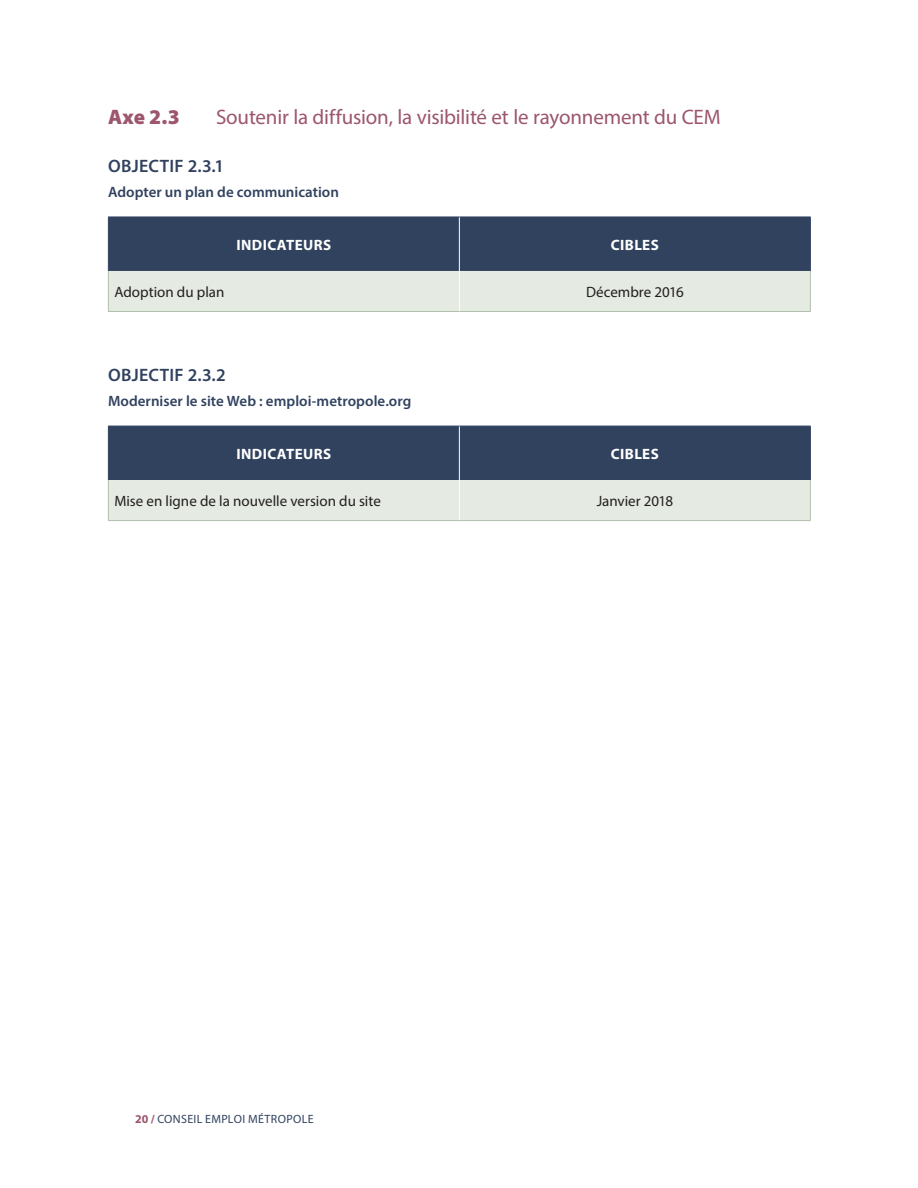
<style>
.page{position:relative;width:918px;height:1188px;background:#fff}
.page>*{position:absolute;margin:0;border:0;box-sizing:border-box;transform-origin:0 0}
.t1{font:21px "Myriad Pro";letter-spacing:-.01em;color:#9c566e}
.t2{font:900 21px "Myriad Pro";color:#9c566e}
.t3{font:600 18px "Myriad Pro";letter-spacing:.02em;color:#31425f}
.t4{font:15px "Myriad Pro";color:#231f20}
.t5{font:600 15px "Myriad Pro";color:#31425f}
.t6{font:700 15px "Myriad Pro";letter-spacing:.025em;color:#fff}
.t7{font:12px "Myriad Pro";letter-spacing:.03em;color:#31425f}
.s1{font-weight:700;color:#9c566e}
</style>
<div class="page">
<svg style="left:109px;top:218px;width:701px;height:93px;background:#7e8a97"></svg>
<hr style="left:108px;top:217px;width:351px;height:1px;background:#31425f">
<hr style="left:108px;top:217px;width:1px;height:54px;background:#31425f">
<hr style="left:459px;top:217px;width:352px;height:1px;background:#31425f">
<hr style="left:810px;top:217px;width:1px;height:54px;background:#31425f">
<hr style="left:459px;top:217px;width:1px;height:54px;background:#fff">
<hr style="left:459px;top:271px;width:1px;height:40px;background:#fff">
<hr style="left:108px;top:311px;width:351px;height:1px;background:#b1c0ac">
<hr style="left:459px;top:311px;width:352px;height:1px;background:#b1c0ac">
<hr style="left:108px;top:271px;width:1px;height:40px;background:#b1c0ac">
<hr style="left:810px;top:271px;width:1px;height:40px;background:#b1c0ac">
<svg style="left:109px;top:427px;width:701px;height:93px;background:#7e8a97"></svg>
<hr style="left:108px;top:426px;width:351px;height:1px;background:#31425f">
<hr style="left:108px;top:426px;width:1px;height:54px;background:#31425f">
<hr style="left:459px;top:426px;width:352px;height:1px;background:#31425f">
<hr style="left:810px;top:426px;width:1px;height:54px;background:#31425f">
<hr style="left:459px;top:426px;width:1px;height:54px;background:#fff">
<hr style="left:459px;top:480px;width:1px;height:40px;background:#fff">
<hr style="left:108px;top:520px;width:351px;height:1px;background:#b1c0ac">
<hr style="left:459px;top:520px;width:352px;height:1px;background:#b1c0ac">
<hr style="left:108px;top:480px;width:1px;height:40px;background:#b1c0ac">
<hr style="left:810px;top:480px;width:1px;height:40px;background:#b1c0ac">
<h1 class="t2" style="left:108px;top:105px;width:73px">Axe 2.3</h1>
<h1 class="t1" style="left:216px;top:104px;width:506px">Soutenir la diffusion, la visibilité et le rayonnement du CEM</h1>
<p class="t3" style="left:108px;top:155px;width:118px">OBJECTIF 2.3.1</p>
<p class="t5" style="left:108px;top:183px;width:232px">Adopter un plan de communication</p>
<p class="t6" style="left:236px;top:235px;width:96px">INDICATEURS</p>
<p class="t6" style="left:611px;top:235px;width:49px">CIBLES</p>
<p class="t4" style="left:114px;top:283px;width:112px">Adoption du plan</p>
<p class="t4" style="left:586px;top:283px;width:99px">Décembre 2016</p>
<p class="t3" style="left:108px;top:364px;width:119px">OBJECTIF 2.3.2</p>
<p class="t5" style="left:108px;top:392px;width:305px">Moderniser le site Web : emploi-metropole.org</p>
<p class="t6" style="left:236px;top:444px;width:96px">INDICATEURS</p>
<p class="t6" style="left:611px;top:444px;width:49px">CIBLES</p>
<p class="t4" style="left:114px;top:492px;width:268px">Mise en ligne de la nouvelle version du site</p>
<p class="t4" style="left:597px;top:492px;width:78px">Janvier 2018</p>
<p class="t7" style="left:135px;top:1111px;width:180px"><span class="s1">20 /</span> CONSEIL EMPLOI MÉTROPOLE</p>
</div>
